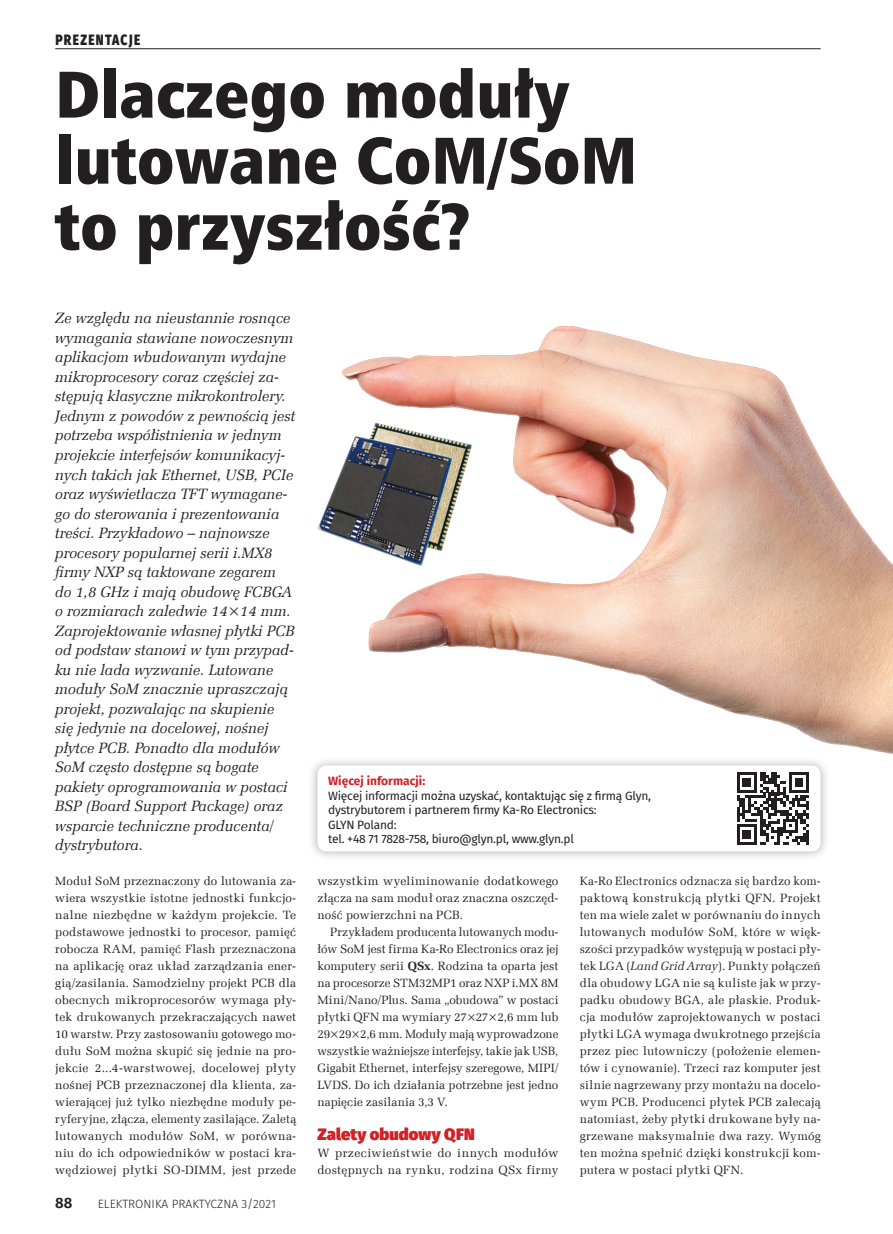
<style>
.page{position:relative;width:893px;height:1234px;background:#fff}
.page>*{position:absolute;margin:0;border:0;box-sizing:border-box;transform-origin:0 0}
._9_tytul{font:66px/66px "Humnst 777 X Blk Cn EU";color:#231f20}
._3_Srodtytul{font:900 16.5px "Fira Sans";letter-spacing:.005em;color:#d12126}
._2_lead_do_wszystkie{font:italic 15px/19.5px "Zapf Ellipt EU";color:#231f20}
.t1{font:800 15px "Fira Sans";letter-spacing:.11em;color:#231f20;scale:.8 1}
.t2{font:600 15px "Fira Sans";color:#231f20}
._1_Body{font:12px/17px "Zapf Ellipt EU";letter-spacing:.02em;color:#231f20;text-align:justify}
._7_tabela_trec{font:12px/14.4px "Fira Sans";letter-spacing:-.02em;color:#231f20}
.t3{font:300 12px "Fira Sans";color:#231f20}
._7_tabela_trec-2{font:700 12px "Fira Sans";color:#d12126}
.s1{font-weight:700}
.s2{font-style:italic}
</style>
<div class="page">
<hr style="left:55px;top:48px;width:766px;height:1px;background:#231f20">
<img style="left:317px;top:326px;width:576px;height:428px">
<div style="left:308px;top:755px;width:522px;height:105px;background:#231f20;opacity:.35"></div>
<div style="left:317px;top:765px;width:503px;height:86px;background:#fff;border-radius:9px"></div>
<svg style="left:737px;top:772px;width:72px;height:72px"></svg>
<p class="t1" style="left:55px;top:26px;width:108px">PREZENTACJE</p>
<p class="_9_tytul" style="left:55px;top:62px;width:583px">Dlaczego moduły lutowane CoM/SoM to przyszłość?</p>
<p class="_2_lead_do_wszystkie" style="left:55px;top:309px;width:241px">Ze względu na nieustannie rosnące wymagania stawiane nowoczesnym aplikacjom wbudowanym wydajne mikroprocesory coraz częściej za&shy;stępują klasyczne mikrokontrolery.<br>Jednym z powodów z pewnością jest potrzeba współistnienia w jednym projekcie interfejsów komunikacyj&shy;nych takich jak Ethernet, USB, PCIe oraz wyświetlacza TFT wymagane&shy;go do sterowania i prezentowania treści. Przykładowo – najnowsze procesory popularnej serii i.MX8 firmy NXP są taktowane zegarem do 1,8 GHz i mają obudowę FCBGA o rozmiarach zaledwie 14×14 mm.<br>Zaprojektowanie własnej płytki PCB od podstaw stanowi w tym przypad&shy;ku nie lada wyzwanie. Lutowane moduły SoM znacznie upraszczają projekt, pozwalając na skupienie się jedynie na docelowej, nośnej płytce PCB. Ponadto dla modułów<br>SoM często dostępne są bogate pakiety oprogramowania w postaci<br>BSP (Board Support Package) oraz wsparcie techniczne producenta/ dystrybutora.</p>
<p class="_1_Body" style="left:55px;top:872px;width:242px">Moduł SoM przeznaczony do lutowania za&shy;wiera wszystkie istotne jednostki funkcjo&shy;nalne niezbędne w każdym projekcie. Te podstawowe jednostki to procesor, pamięć robocza RAM, pamięć Flash przeznaczona na aplikację oraz układ zarządzania ener&shy;gią/zasilania. Samodzielny projekt PCB dla obecnych mikroprocesorów wymaga pły&shy;tek drukowanych przekraczających nawet 10 warstw. Przy zastosowaniu gotowego mo&shy;dułu SoM można skupić się jednie na pro&shy;jekcie 2...4-warstwowej, docelowej płyty nośnej PCB przeznaczonej dla klienta, za&shy;wierającej już tylko niezbędne moduły pe&shy;ryferyjne, złącza, elementy zasilające. Zaletą lutowanych modułów SoM, w porówna&shy;niu do ich odpowiedników w postaci kra&shy;wędziowej płytki SO-DIMM, jest przede</p>
<p class="t2" style="left:55px;top:1190px;width:19px">88</p>
<p class="t3" style="left:98px;top:1195px;width:180px">ELEKTRONIKA PRAKTYCZNA 3/2021</p>
<p class="_7_tabela_trec-2" style="left:328px;top:770px;width:99px">Więcej informacji:</p>
<p class="_7_tabela_trec" style="left:328px;top:787px;width:324px">Więcej informacji można uzyskać, kontaktując się z firmą Glyn, dystrybutorem i partnerem firmy Ka-Ro Electronics:</p>
<p class="_7_tabela_trec" style="left:328px;top:816px;width:70px">GLYN Poland:</p>
<p class="_7_tabela_trec" style="left:328px;top:831px;width:247px">tel. +48 71 7828-758, biuro@glyn.pl, www.glyn.pl</p>
<p class="_1_Body" style="left:317px;top:872px;width:242px">wszystkim wyeliminowanie dodatkowego złącza na sam moduł oraz znaczna oszczęd&shy;ność powierzchni na PCB.</p>
<p class="_1_Body" style="left:317px;top:923px;width:242px;text-indent:13px">Przykładem producenta lutowanych modu&shy;łów SoM jest firma Ka-Ro Electronics oraz jej komputery serii <span class="s1">QSx</span>. Rodzina ta oparta jest na procesorze STM32MP1 oraz NXP i.MX 8M Mini/Nano/Plus. Sama „obudowa” w postaci płytki QFN ma wymiary 27×27×2,6 mm lub 29×29×2,6 mm. Moduły mają wyprowadzone wszystkie ważniejsze interfejsy, takie jak USB, Gigabit Ethernet, interfejsy szeregowe, MIPI/ LVDS. Do ich działania potrzebne jest jedno napięcie zasilania 3,3 V.</p>
<p class="_3_Srodtytul" style="left:317px;top:1118px;width:159px">Zalety obudowy QFN</p>
<p class="_1_Body" style="left:317px;top:1144px;width:242px">W przeciwieństwie do innych modułów dostępnych na rynku, rodzina QSx firmy</p>
<p class="_1_Body" style="left:580px;top:872px;width:242px">Ka-Ro Electronics odznacza się bardzo kom&shy;paktową konstrukcją płytki QFN. Projekt ten ma wiele zalet w porównaniu do innych lutowanych modułów SoM, które w więk&shy;szości przypadków występują w postaci pły&shy;tek LGA (<span class="s2">Land Grid Array</span>). Punkty połączeń dla obudowy LGA nie są kuliste jak w przy&shy;padku obudowy BGA, ale płaskie. Produk&shy;cja modułów zaprojektowanych w postaci płytki LGA wymaga dwukrotnego przejścia przez piec lutowniczy (położenie elemen&shy;tów i cynowanie). Trzeci raz komputer jest silnie nagrzewany przy montażu na docelo&shy;wym PCB. Producenci płytek PCB zalecają natomiast, żeby płytki drukowane były na&shy;grzewane maksymalnie dwa razy. Wymóg ten można spełnić dzięki konstrukcji kom&shy;putera w postaci płytki QFN.</p>
</div>
